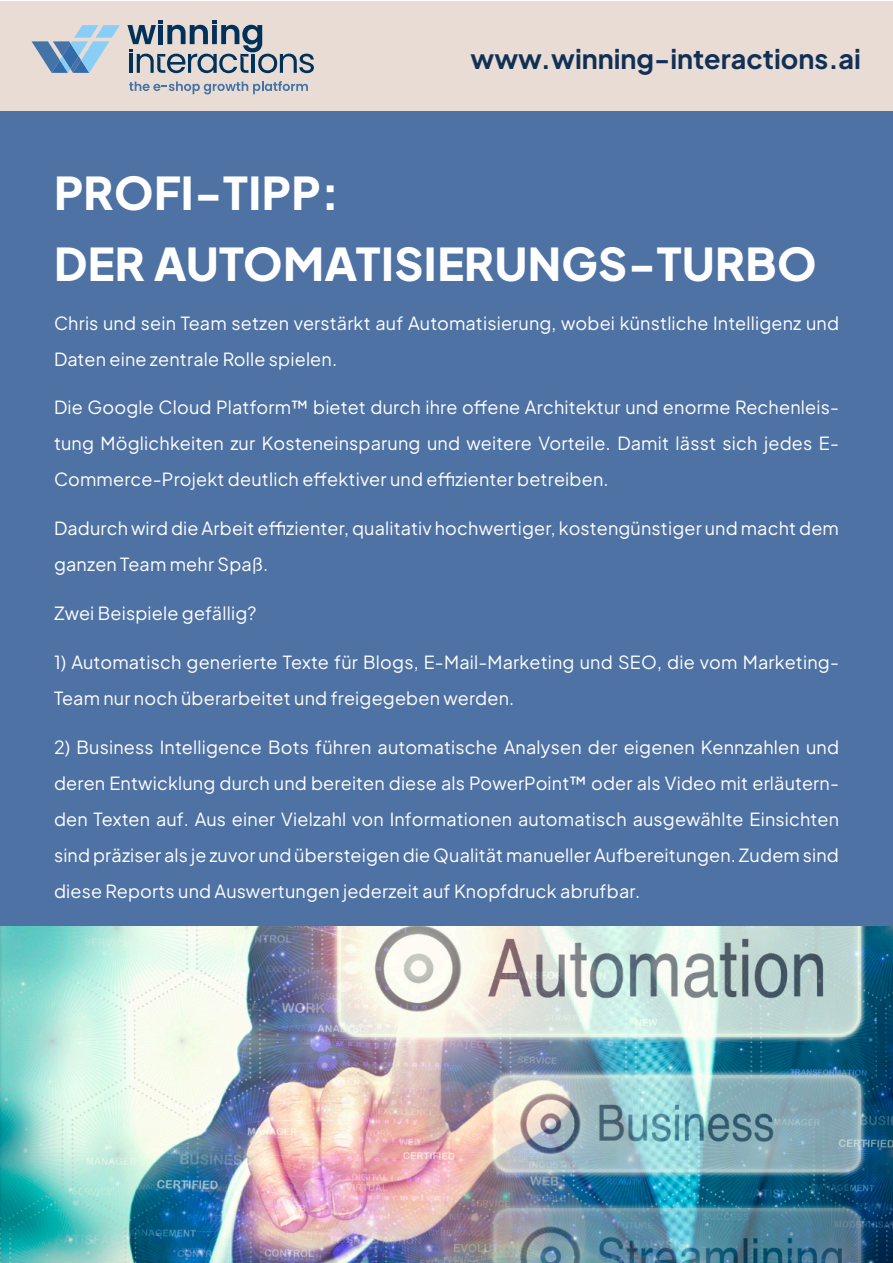
<style>
.page{position:relative;width:893px;height:1263px;background:#fff}
.page>*{position:absolute;margin:0;border:0;box-sizing:border-box;transform-origin:0 0}
.t1{font:45px "Plus Jakarta Sans";letter-spacing:.01em;color:#fff}
.t2{font:27px "Plus Jakarta Sans";color:#113056}
.t3{font:18px/36px "Plus Jakarta Sans";letter-spacing:.01em;color:#fff}
</style>
<div class="page">
<div style="left:0;top:2px;width:893px;height:1261px;background:#4f72a4"></div>
<div style="left:0;top:2px;width:893px;height:109px;background:#e9dcd4"></div>
<svg style="left:127px;top:20px;width:187px;height:53px"></svg>
<svg style="left:32px;top:25px;width:88px;height:48px"></svg>
<svg style="left:129px;top:81px;width:179px;height:13px"></svg>
<img style="left:0;top:926px;width:893px;height:337px">
<p class="t2" style="left:470px;top:37px;width:392px">www.winning-interactions.ai</p>
<p class="t1" style="left:54px;top:156px;width:287px">PROFI-TIPP:</p>
<p class="t1" style="left:54px;top:227px;width:764px">DER AUTOMATISIERUNGS-TURBO</p>
<p class="t3" style="left:54px;top:303px;width:786px">Chris und sein Team setzen verstärkt auf Automatisierung, wobei künstliche Intelligenz und<br>Daten eine zentrale Rolle spielen.</p>
<p class="t3" style="left:54px;top:388px;width:786px;text-align:justify">Die Google Cloud Platform™ bietet durch ihre offene Architektur und enorme Rechenleis&shy;tung Möglichkeiten zur Kosteneinsparung und weitere Vorteile. Damit lässt sich jedes E-Commerce-Projekt deutlich effektiver und effizienter betreiben.</p>
<p class="t3" style="left:54px;top:509px;width:786px">Dadurch wird die Arbeit effizienter, qualitativ hochwertiger, kostengünstiger und macht dem ganzen Team mehr Spaß.</p>
<p class="t3" style="left:54px;top:593px;width:204px">Zwei Beispiele gefällig?</p>
<p class="t3" style="left:54px;top:642px;width:786px">1) Automatisch generierte Texte für Blogs, E-Mail-Marketing und SEO, die vom Marketing-<br>Team nur noch überarbeitet und freigegeben werden.</p>
<p class="t3" style="left:54px;top:727px;width:786px;text-align:justify">2) Business Intelligence Bots führen automatische Analysen der eigenen Kennzahlen und deren Entwicklung durch und bereiten diese als PowerPoint™ oder als Video mit erläutern&shy;den Texten auf. Aus einer Vielzahl von Informationen automatisch ausgewählte Einsichten sind präziser als je zuvor und übersteigen die Qualität manueller Aufbereitungen. Zudem sind diese Reports und Auswertungen jederzeit auf Knopfdruck abrufbar.</p>
</div>
